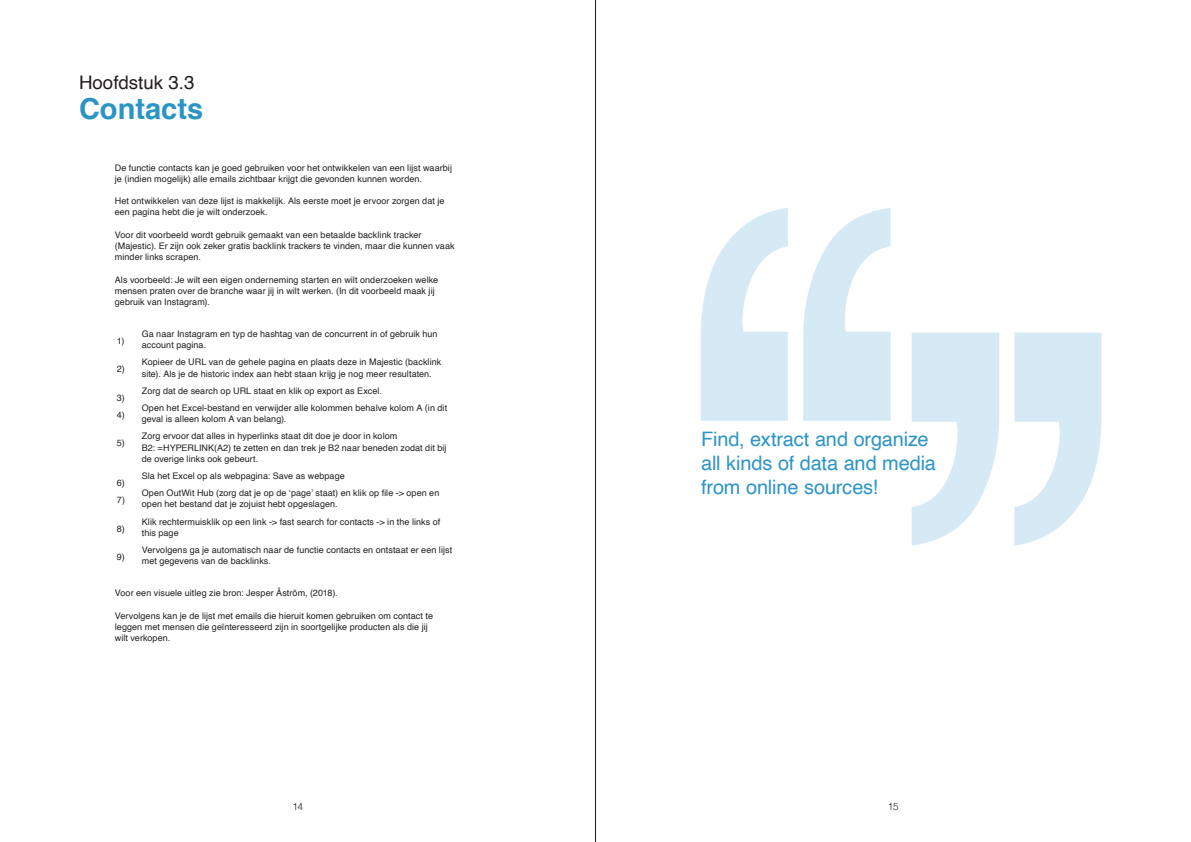
<style>
.page{position:relative;width:1191px;height:842px;background:#fff}
.page>*{position:absolute;margin:0;border:0;box-sizing:border-box;transform-origin:0 0}
.t1{font:700 29px "Helvetica";color:#2a95c5}
.t2{font:19.9px/23.9px "Helvetica";letter-spacing:-.01em;color:#2d95c7}
.t3{font:18.7px "Helvetica";color:#231f20}
.t4{font:300 10px "Helvetica";color:#231f20}
.t5{font:9px/11.2px "Helvetica";letter-spacing:.01em;color:#231f20}
</style>
<div class="page">
<div style="left:593px;top:0;width:5px;height:842px;background:#f8f7f8"></div>
<hr style="left:595px;top:0;width:1px;height:842px;background:#231f20">
<svg style="left:701px;top:208px;width:189px;height:213px;fill:#d5eaf4"></svg>
<svg style="left:911px;top:332px;width:190px;height:213px;fill:#d5eaf4"></svg>
<h3 class="t3" style="left:79px;top:68px;width:117px">Hoofdstuk 3.3</h3>
<h1 class="t1" style="left:79px;top:86px;width:126px">Contacts</h1>
<p class="t5" style="left:115px;top:162px;width:339px">De functie contacts kan je goed gebruiken voor het ontwikkelen van een lijst waarbij je (indien mogelijk) alle emails zichtbaar krijgt die gevonden kunnen worden.</p>
<p class="t5" style="left:115px;top:196px;width:331px">Het ontwikkelen van deze lijst is makkelijk. Als eerste moet je ervoor zorgen dat je een pagina hebt die je wilt onderzoek.</p>
<p class="t5" style="left:115px;top:229px;width:341px">Voor dit voorbeeld wordt gebruik gemaakt van een betaalde backlink tracker (Majestic). Er zijn ook zeker gratis backlink trackers te vinden, maar die kunnen vaak minder links scrapen.</p>
<p class="t5" style="left:115px;top:274px;width:325px">Als voorbeeld: Je wilt een eigen onderneming starten en wilt onderzoeken welke mensen praten over de branche waar jij in wilt werken. (In dit voorbeeld maak jij gebruik van Instagram).</p>
<p class="t5" style="left:117px;top:335px;width:9px">1)</p>
<p class="t5" style="left:117px;top:364px;width:9px">2)</p>
<p class="t5" style="left:117px;top:389px;width:9px;line-height:17.2px">3)<br>4)</p>
<p class="t5" style="left:117px;top:438px;width:9px">5)</p>
<p class="t5" style="left:117px;top:474px;width:10px;line-height:17.2px">6)<br>7)</p>
<p class="t5" style="left:117px;top:523px;width:9px">8)</p>
<p class="t5" style="left:117px;top:551px;width:9px">9)</p>
<p class="t5" style="left:142px;top:328px;width:297px">Ga naar Instagram en typ de hashtag van de concurrent in of gebruik hun account pagina.</p>
<p class="t5" style="left:142px;top:357px;width:301px">Kopieer de URL van de gehele pagina en plaats deze in Majestic (backlink site). Als je de historic index aan hebt staan krijg je nog meer resultaten.</p>
<p class="t5" style="left:142px;top:382px;width:307px;line-height:17.2px">Zorg dat de search op URL staat en klik op export as Excel.<br>Open het Excel-bestand en verwijder alle kolommen behalve kolom A (in dit</p>
<p class="t5" style="left:142px;top:411px;width:257px;line-height:17.2px">geval is alleen kolom A van belang).<br>Zorg ervoor dat alles in hyperlinks staat dit doe je door in kolom</p>
<p class="t5" style="left:142px;top:442px;width:306px">B2: =HYPERLINK(A2) te zetten en dan trek je B2 naar beneden zodat dit bij de overige links ook gebeurt.</p>
<p class="t5" style="left:142px;top:467px;width:299px;line-height:17.2px">Sla het Excel op als webpagina: Save as webpage<br>Open OutWit Hub (zorg dat je op de ‘page’ staat) en klik op file -&gt; open en</p>
<p class="t5" style="left:142px;top:496px;width:300px;line-height:17.2px">open het bestand dat je zojuist hebt opgeslagen.<br>Klik rechtermuisklik op een link -&gt; fast search for contacts -&gt; in the links of</p>
<p class="t5" style="left:142px;top:524px;width:312px;line-height:17.2px">this page<br>Vervolgens ga je automatisch naar de functie contacts en ontstaat er een lijst</p>
<p class="t5" style="left:142px;top:556px;width:131px">met gegevens van de backlinks.</p>
<p class="t5" style="left:115px;top:588px;width:224px">Voor een visuele uitleg zie bron: Jesper Åström, (2018).</p>
<p class="t5" style="left:115px;top:610px;width:320px">Vervolgens kan je de lijst met emails die hieruit komen gebruiken om contact te leggen met mensen die geïnteresseerd zijn in soortgelijke producten als die jij wilt verkopen.</p>
<h2 class="t2" style="left:701px;top:427px;width:236px">Find, extract and organize all kinds of data and media from online sources!</h2>
<p class="t4" style="left:292px;top:798px;width:12px">14</p>
<p class="t4" style="left:888px;top:798px;width:12px">15</p>
</div>
